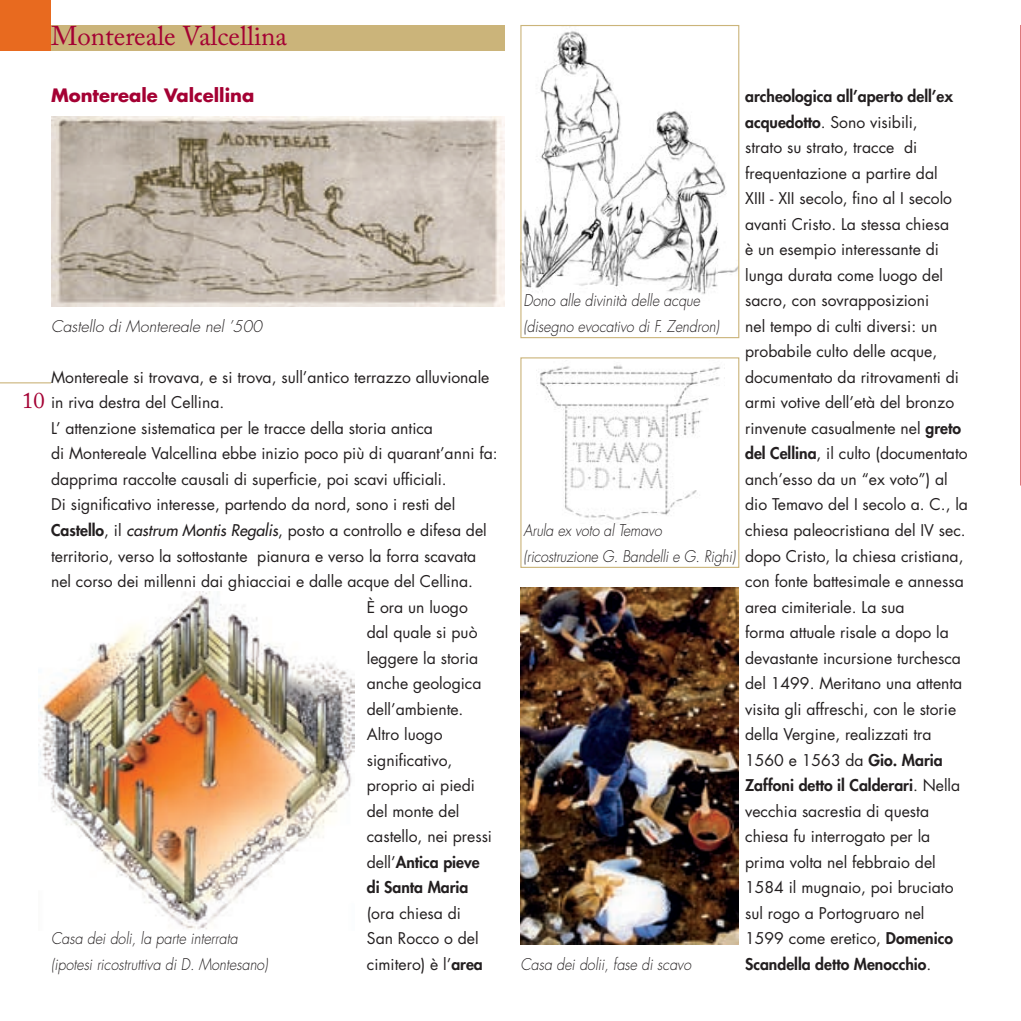
<style>
.page{position:relative;width:1021px;height:1021px;background:#fff}
.page>*{position:absolute;margin:0;border:0;box-sizing:border-box;transform-origin:0 0}
.t1{font:27px "Adobe Caslon Pro";color:#a40133}
.t2{font:22.5px "Adobe Caslon Pro";color:#a40133}
.t3{font:700 18px "Futura";color:#a40133}
.t4{font:15.75px/25.4px "Futura";color:#231f20}
.t5{font:italic 300 15.75px/25.4px "Futura";color:#231f20;scale:.9 1}
.t6{font:800 15.75px "Futura";color:#231f20}
.t7{font:italic 300 15.75px "Futura";color:#231f20}
.s1{font-weight:800}
.s2{font-style:italic}
.s3{font-weight:400}
</style>
<div class="page">
<hr style="left:0;top:382px;width:51px;height:1px;background:#cbb47a">
<div style="left:0;top:0;width:51px;height:51px;background:#e86a1f"></div>
<div style="left:51px;top:26px;width:453px;height:25px;background:#cbb47a"></div>
<img style="left:51px;top:116px;width:453px;height:190px">
<img style="left:522px;top:31px;width:215px;height:264px">
<div style="left:520px;top:25px;width:219px;height:313px;border:1px solid #cbb47a"></div>
<img style="left:536px;top:365px;width:184px;height:155px">
<div style="left:520px;top:357px;width:219px;height:211px;border:1px solid #cbb47a"></div>
<img style="left:520px;top:587px;width:218px;height:357px">
<img style="left:38px;top:592px;width:316px;height:338px">
<svg style="left:1020px;top:25px;width:1px;height:460px"></svg>
<h1 class="t1" style="left:51px;top:20px;width:237px">Montereale Valcellina</h1>
<p class="t3" style="left:51px;top:83px;width:205px">Montereale Valcellina</p>
<p class="t7" style="left:51px;top:316px;width:213px">Castello di Montereale nel ’500</p>
<p class="t4" style="left:51px;top:364px;width:440px">Montereale si trovava, e si trova, sull’antico terrazzo alluvionale</p>
<p class="t4" style="left:51px;top:390px;width:175px">in riva destra del Cellina.</p>
<p class="t4" style="left:51px;top:415px;width:383px">L’ attenzione sistematica per le tracce della storia antica</p>
<p class="t4" style="left:51px;top:441px;width:448px">di Montereale Valcellina ebbe inizio poco più di quarant’anni fa:</p>
<p class="t4" style="left:51px;top:466px;width:397px">dapprima raccolte causali di superficie, poi scavi ufficiali.</p>
<p class="t4" style="left:51px;top:492px;width:406px">Di significativo interesse, partendo da nord, sono i resti del</p>
<p class="t4" style="left:51px;top:517px;width:437px"><span class="s1">Castello</span>, il <span class="s2">castrum Montis Regalis</span>, posto a controllo e difesa del</p>
<p class="t4" style="left:51px;top:543px;width:427px">territorio, verso la sottostante pianura e verso la forra scavata</p>
<p class="t4" style="left:51px;top:568px;width:423px">nel corso dei millenni dai ghiacciai e dalle acque del Cellina.</p>
<p class="t4" style="left:367px;top:594px;width:103px">È ora un luogo</p>
<p class="t4" style="left:367px;top:619px;width:112px">dal quale si può</p>
<p class="t4" style="left:367px;top:645px;width:113px">leggere la storia</p>
<p class="t4" style="left:367px;top:670px;width:116px">anche geologica</p>
<p class="t4" style="left:367px;top:696px;width:98px">dell’ambiente.</p>
<p class="t4" style="left:367px;top:722px;width:77px">Altro luogo</p>
<p class="t4" style="left:367px;top:747px;width:87px">significativo,</p>
<p class="t4" style="left:367px;top:773px;width:110px">proprio ai piedi</p>
<p class="t4" style="left:367px;top:798px;width:94px">del monte del</p>
<p class="t4" style="left:367px;top:824px;width:127px">castello, nei pressi</p>
<p class="t6" style="left:367px;top:852px;width:114px"><span class="s3">dell’</span>Antica pieve</p>
<p class="t6" style="left:367px;top:877px;width:103px">di Santa Maria</p>
<p class="t4" style="left:367px;top:900px;width:118px">(ora chiesa di<br>San Rocco o del cimitero) è l’<span class="s1">area</span></p>
<h2 class="t2" style="left:22px;top:387px;width:24px">10</h2>
<p class="t5" style="left:51px;top:926px;width:242px">Casa dei doli, la parte interrata (ipotesi ricostruttiva di D. Montesano)</p>
<p class="t5" style="left:523px;top:288px;width:219px">Dono alle divinità delle acque (disegno evocativo di F. Zendron)</p>
<p class="t5" style="left:523px;top:518px;width:237px">Arula ex voto al Temavo (ricostruzione G. Bandelli e G. Righi)</p>
<p class="t5" style="left:520px;top:951px;width:191px">Casa dei dolii, fase di scavo</p>
<p class="t4" style="left:745px;top:84px;width:224px"><span class="s1">archeologica all’aperto dell’ex acquedotto</span>. Sono visibili,<br>strato su strato, tracce di frequentazione a partire dal<br>XIII - XII secolo, fino al I secolo avanti Cristo. La stessa chiesa<br>è un esempio interessante di lunga durata come luogo del sacro, con sovrapposizioni<br>nel tempo di culti diversi: un probabile culto delle acque, documentato da ritrovamenti di armi votive dell’età del bronzo rinvenute casualmente nel <span class="s1">greto del Cellina</span>, il culto (documentato anch’esso da un “ex voto”) al dio Temavo del I secolo a. C., la chiesa paleocristiana del IV sec. dopo Cristo, la chiesa cristiana, con fonte battesimale e annessa area cimiteriale. La sua<br>forma attuale risale a dopo la devastante incursione turchesca del 1499. Meritano una attenta visita gli affreschi, con le storie della Vergine, realizzati tra<br>1560 e 1563 da <span class="s1">Gio. Maria<br>Zaffoni detto il Calderari</span>. Nella vecchia sacrestia di questa chiesa fu interrogato per la prima volta nel febbraio del<br>1584 il mugnaio, poi bruciato sul rogo a Portogruaro nel<br>1599 come eretico, <span class="s1">Domenico<br>Scandella detto Menocchio</span>.</p>
</div>
